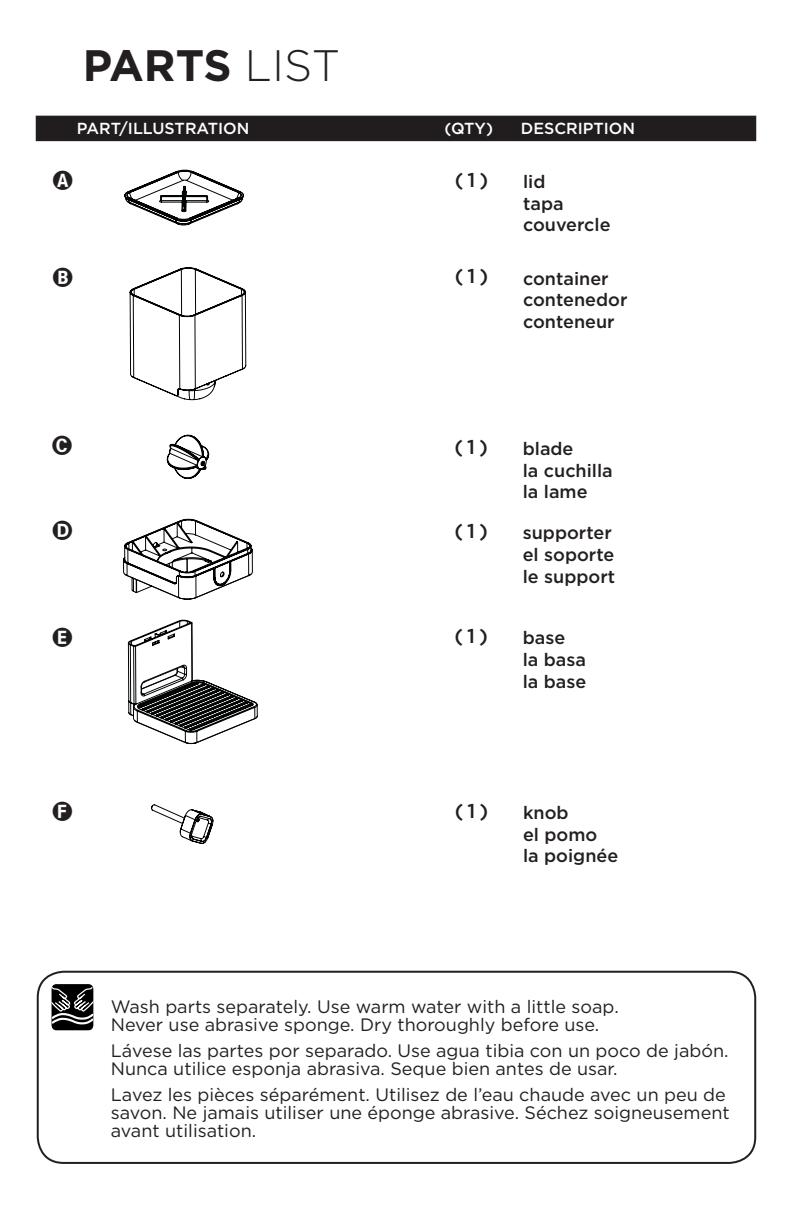
<style>
.page{position:relative;width:792px;height:1224px;background:#fff}
.page>*{position:absolute;margin:0;border:0;box-sizing:border-box;transform-origin:0 0}
.t1{font:700 44px "Gotham";letter-spacing:-.01em;color:#231f20}
.t2{font:22px "Bundesbahn Pi One";color:#231f20}
.t3{font:500 20px "Gotham";color:#231f20}
.t4{font:18px/18px "Gotham";color:#231f20}
.t5{font:500 18px/21.6px "Gotham";color:#231f20}
.t6{font:500 16px "Gotham";color:#fff}
.s1{font-weight:300}
.s2{font-size:18px}
.s3{font-size:20px}
</style>
<div class="page">
<div style="left:37px;top:117px;width:718px;height:23px;background:#211d1e"></div>
<div style="left:36px;top:116px;width:720px;height:25px;border:2px solid #231f20"></div>
<div style="left:37px;top:971px;width:719px;height:193px;border:2px solid #231f20;border-radius:26px"></div>
<div style="left:52px;top:984px;width:41px;height:46px;background:#000;border-radius:5px"></div>
<svg style="left:52px;top:986px;width:41px;height:39px"></svg>
<svg style="left:124px;top:169px;width:120px;height:57px"></svg>
<svg style="left:130px;top:267px;width:116px;height:133px"></svg>
<svg style="left:123px;top:518px;width:130px;height:82px"></svg>
<svg style="left:167px;top:435px;width:42px;height:44px"></svg>
<svg style="left:128px;top:619px;width:130px;height:125px"></svg>
<svg style="left:151px;top:804px;width:62px;height:40px"></svg>
<h1 class="t1" style="left:83px;top:36px;width:259px">PARTS <span class="s1">LIST</span></h1>
<p class="t6" style="left:77px;top:118px;width:174px">PART/ILLUSTRATION</p>
<p class="t6" style="left:445px;top:118px;width:50px">(QTY)</p>
<p class="t6" style="left:521px;top:118px;width:116px">DESCRIPTION</p>
<p class="t2" style="left:52px;top:171px;width:23px">A</p>
<p class="t2" style="left:52px;top:267px;width:23px">B</p>
<p class="t2" style="left:51px;top:436px;width:23px">C</p>
<p class="t2" style="left:52px;top:521px;width:24px">D</p>
<p class="t2" style="left:52px;top:627px;width:24px">E</p>
<p class="t2" style="left:52px;top:802px;width:24px">F</p>
<p class="t3" style="left:455px;top:167px;width:92px">(1) <span class="s2">lid</span></p>
<p class="t5" style="left:523px;top:192px;width:89px">tapa couvercle</p>
<p class="t5" style="left:523px;top:267px;width:106px;text-indent:-68px"><span class="s3">( 1 )</span> container contenedor conteneur</p>
<p class="t5" style="left:523px;top:438px;width:91px;text-indent:-68px"><span class="s3">( 1 )</span> blade<br>la cuchilla la lame</p>
<p class="t5" style="left:523px;top:522px;width:94px;text-indent:-68px"><span class="s3">( 1 )</span> supporter el soporte le support</p>
<p class="t5" style="left:523px;top:627px;width:65px;text-indent:-68px"><span class="s3">(1)</span> base<br>la basa la base</p>
<p class="t5" style="left:523px;top:802px;width:97px;text-indent:-68px"><span class="s3">(1)</span> knob<br>el pomo<br>la poignée</p>
<p class="t4" style="left:111px;top:998px;width:509px">Wash parts separately. Use warm water with a little soap.<br>Never use abrasive sponge. Dry thoroughly before use.</p>
<p class="t4" style="left:111px;top:1042px;width:619px">Lávese las partes por separado. Use agua tibia con un poco de jabón.<br>Nunca utilice esponja abrasiva. Seque bien antes de usar.</p>
<p class="t4" style="left:111px;top:1086px;width:620px">Lavez les pièces séparément. Utilisez de l’eau chaude avec un peu de savon. Ne jamais utiliser une éponge abrasive. Séchez soigneusement avant utilisation.</p>
</div>
